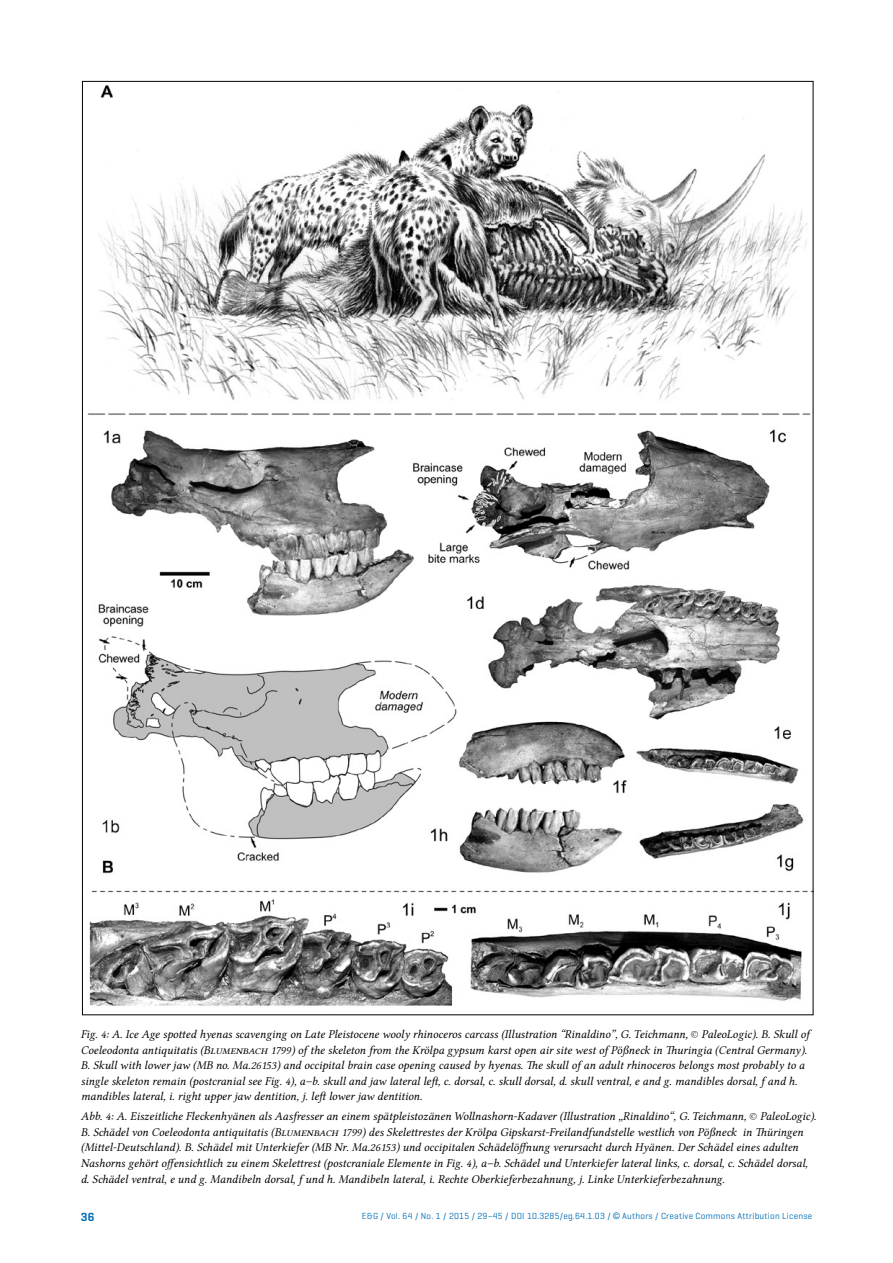
<style>
.page{position:relative;width:893px;height:1263px;background:#fff}
.page>*{position:absolute;margin:0;border:0;box-sizing:border-box;transform-origin:0 0}
.t1{font:12px/15.6px "Lin Libertine OI";color:#000}
.t2{font:600 12px "Geogrotesque";color:#006eb6}
.t3{font:9px "Geogrotesque";letter-spacing:.025em;color:#006eb6}
.s1{font-family:"Arial"}
</style>
<div class="page">
<img style="left:87px;top:85px;width:724px;height:921px">
<p class="t1" style="left:81px;top:1027px;width:730px">Fig. 4: A. Ice Age spotted hyenas scavenging on Late Pleistocene wooly rhinoceros carcass (Illustration “Rinaldino”, G. Teichmann, © PaleoLogic). B. Skull of Coeleodonta antiquitatis (Bl umenbach 1799) of the skeleton from the Krölpa gypsum karst open air site west of Pößneck in Thuringia (Central Germany).<br>B. Skull with lower jaw (MB no. Ma.26153) and occipital brain case opening caused by hyenas. The skull of an adult rhinoceros belongs most probably to a single skeleton remain (postcranial see Fig. 4), a–b. skull and jaw lateral left, c. dorsal, c. skull dorsal, d. skull ventral, e and g. mandibles dorsal, f and h. mandibles lateral, i. right upper jaw dentition, j. left lower jaw dentition.</p>
<p class="t1" style="left:81px;top:1109px;width:737px">Abb. 4: A. Eiszeitliche Fleckenhyänen als Aasfresser an einem spätpleistozänen Wollnashorn-Kadaver (Illustration „Rinaldino“, G. Teichmann, © PaleoLogic).<br>B. Schädel von Coeleodonta antiquitatis (Bl umenbach 1799) des Skelettrestes der Krölpa Gipskarst-Freilandfundstelle westlich von Pößneck in Thüringen (Mittel-Deutschland). B. Schädel mit Unterkiefer (MB Nr. Ma.26153) und occipitalen Schädelöffnung verursacht durch Hyänen. Der Schädel eines adulten Nashorns gehört offensichtlich zu einem Skelettrest (postcraniale Elemente in Fig. 4), a–b. Schädel und Unterkiefer lateral links, c. dorsal, c. Schädel dorsal, d. Schädel ventral, e und g. Mandibeln dorsal, f und h. Mandibeln lateral, i. Rechte Oberkieferbezahnung, j. Linke Unterkieferbezahnung.</p>
<p class="t2" style="left:81px;top:1209px;width:15px">36</p>
<p class="t3" style="left:362px;top:1210px;width:452px">E&amp;G / Vol. 64 / No. 1 / 2015 / 29–45 / DOI 10.3285/eg.64.1.03 / <span class="s1">©</span> Authors / Creative Commons Attribution License</p>
</div>
